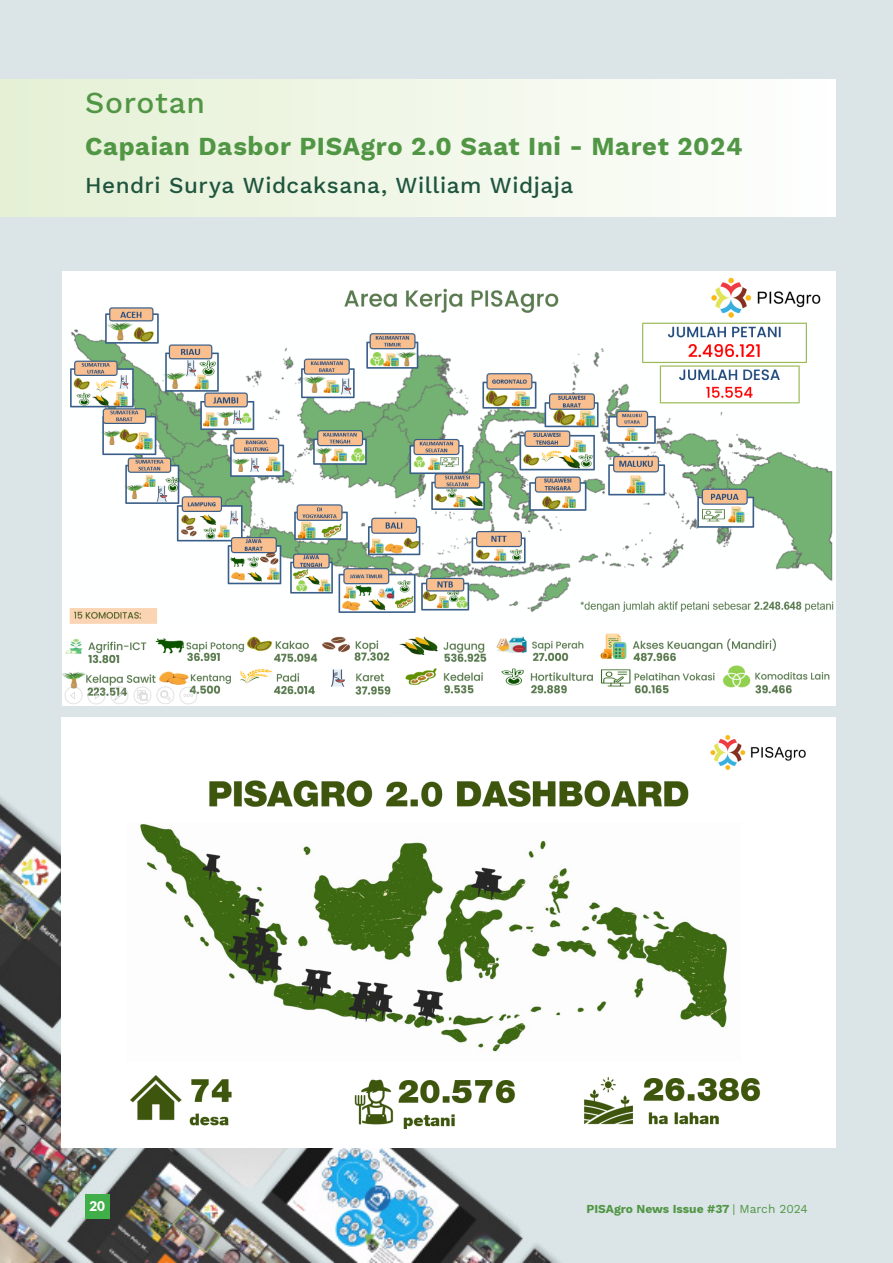
<style>
.page{position:relative;width:893px;height:1263px;background:#dbe5e7}
.page>*{position:absolute;margin:0;border:0;box-sizing:border-box;transform-origin:0 0}
.t1{font:500 30px "Work Sans";letter-spacing:.02em;color:#519645}
.t2{font:700 25.5px "Work Sans";letter-spacing:.025em;color:#519645}
.t3{font:500 22.5px "Work Sans";letter-spacing:.025em;color:#1f553f}
.t4{font:900 13.5px "Lato";color:#fff}
.pagina{font:700 12px "Work Sans";color:#519645}
.s1{font-weight:400}
</style>
<div class="page">
<div style="left:0;top:80px;width:836px;height:137px;background:linear-gradient(to right,#e5f0d4,#fefffe)"></div>
<img style="left:0;top:723px;width:560px;height:540px">
<img style="left:62px;top:717px;width:774px;height:431px">
<img style="left:62px;top:271px;width:774px;height:435px">
<div style="left:85px;top:1194px;width:24px;height:24px;background:#40ae49"></div>
<p class="t1" style="left:85px;top:80px;width:122px">Sorotan</p>
<p class="t2" style="left:85px;top:127px;width:659px">Capaian Dasbor PISAgro 2.0 Saat Ini - Maret 2024</p>
<p class="t3" style="left:85px;top:169px;width:490px">Hendri Surya Widcaksana, William Widjaja</p>
<p class="t4" style="left:89px;top:1196px;width:17px">20</p>
<p class="pagina" style="left:586px;top:1199px;width:223px">PISAgro News Issue #37 <span class="s1">| March 2024</span></p>
</div>
